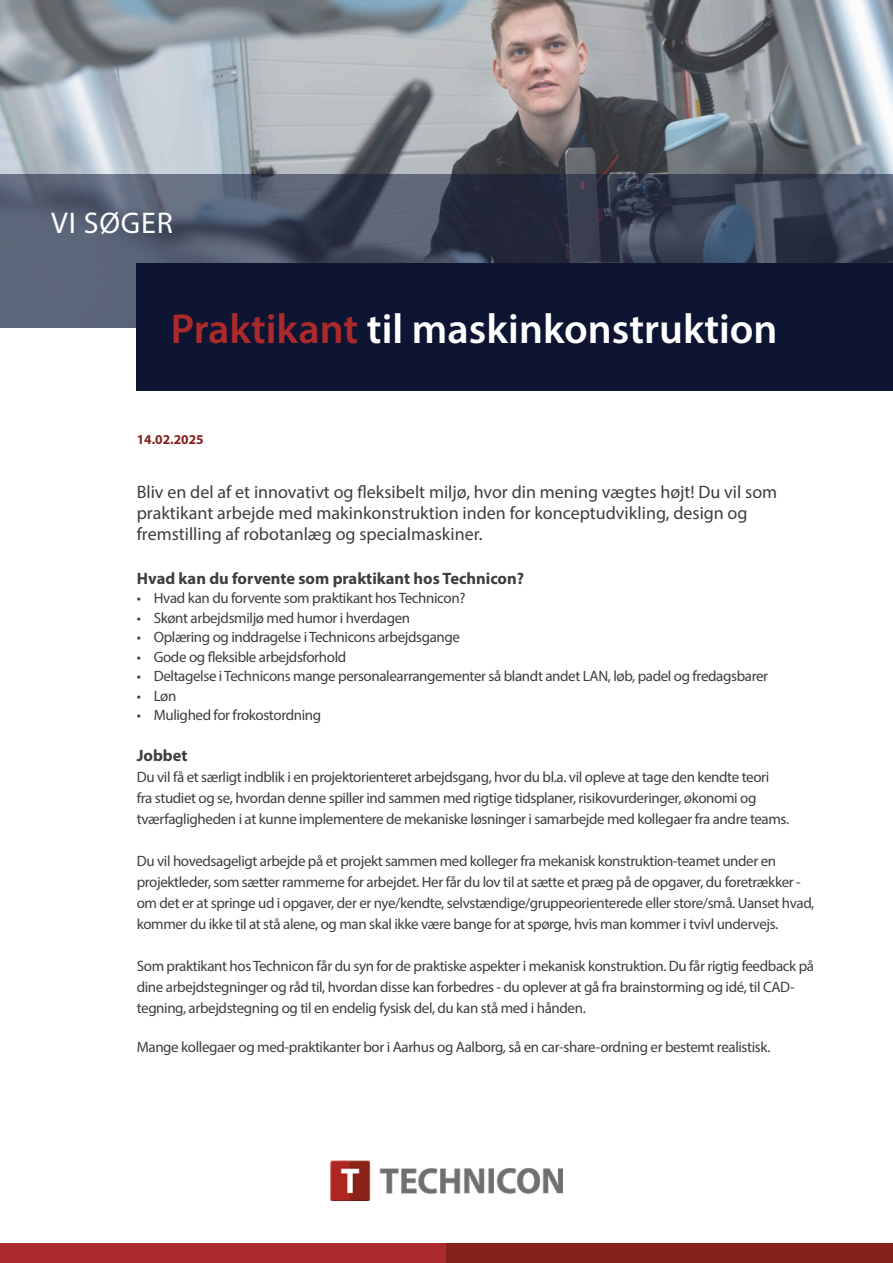
<style>
.page{position:relative;width:893px;height:1263px;background:#fff}
.page>*{position:absolute;margin:0;border:0;box-sizing:border-box;transform-origin:0 0}
.t1{font:600 42px "Myriad Pro";color:#fff}
.t2{font:30px "Myriad Pro";letter-spacing:.03em;color:#fff}
.Teaser{font:18px/21px "Myriad Pro";color:#3e3e3f}
.Rubrik{font:700 16.5px "Myriad Pro";color:#3e3e3f}
.Brød{font:15px/21px "Myriad Pro";letter-spacing:-.025em;color:#3e3e3f}
.t3{font:700 13.5px "Myriad Pro";color:#86201c}
.s1{color:#ac2a2b}
</style>
<div class="page">
<img style="left:0;top:0;width:893px;height:174px">
<div style="left:0;top:1244px;width:446px;height:19px;background:#ac2a2b"></div>
<div style="left:446px;top:1244px;width:447px;height:19px;background:#86201c"></div>
<img style="left:330px;top:1161px;width:233px;height:39px">
<svg style="left:0;top:174px;width:893px;height:153px;background:#454d60"></svg>
<div style="left:137px;top:264px;width:756px;height:127px;background:#0d1533"></div>
<p class="t2" style="left:51px;top:205px;width:123px">VI SØGER</p>
<p class="t1" style="left:171px;top:302px;width:608px"><span class="s1">Praktikant</span> til maskinkonstruktion</p>
<p class="t3" style="left:137px;top:430px;width:68px">14.02.2025</p>
<p class="Teaser" style="left:137px;top:481px;width:642px">Bliv en del af et innovativt og fleksibelt miljø, hvor din mening vægtes højt! Du vil som praktikant arbejde med makinkonstruktion inden for konceptudvikling, design og fremstilling af robotanlæg og specialmaskiner.</p>
<p class="Rubrik" style="left:137px;top:567px;width:389px">Hvad kan du forvente som praktikant hos Technicon?</p>
<p class="Brød" style="left:137px;top:587px;width:330px">• Hvad kan du forvente som praktikant hos Technicon?</p>
<p class="Brød" style="left:137px;top:607px;width:275px">• Skønt arbejdsmiljø med humor i hverdagen</p>
<p class="Brød" style="left:137px;top:626px;width:325px">• Oplæring og inddragelse i Technicons arbejdsgange</p>
<p class="Brød" style="left:137px;top:646px;width:211px">• Gode og fleksible arbejdsforhold</p>
<p class="Brød" style="left:137px;top:665px;width:633px">• Deltagelse i Technicons mange personalearrangementer så blandt andet LAN, løb, padel og fredagsbarer</p>
<p class="Brød" style="left:137px;top:685px;width:41px">• Løn</p>
<p class="Brød" style="left:137px;top:704px;width:186px">• Mulighed for frokostordning</p>
<p class="Rubrik" style="left:137px;top:744px;width:52px">Jobbet</p>
<p class="Brød" style="left:137px;top:766px;width:654px">Du vil få et særligt indblik i en projektorienteret arbejdsgang, hvor du bl.a. vil opleve at tage den kendte teori<br>fra studiet og se, hvordan denne spiller ind sammen med rigtige tidsplaner, risikovurderinger, økonomi og tværfagligheden i at kunne implementere de mekaniske løsninger i samarbejde med kollegaer fra andre teams.</p>
<p class="Brød" style="left:137px;top:850px;width:679px">Du vil hovedsageligt arbejde på et projekt sammen med kolleger fra mekanisk konstruktion-teamet under en projektleder, som sætter rammerne for arbejdet. Her får du lov til at sætte et præg på de opgaver, du foretrækker - om det er at springe ud i opgaver, der er nye/kendte, selvstændige/gruppeorienterede eller store/små. Uanset hvad, kommer du ikke til at stå alene, og man skal ikke være bange for at spørge, hvis man kommer i tvivl undervejs.</p>
<p class="Brød" style="left:137px;top:955px;width:679px">Som praktikant hos Technicon får du syn for de praktiske aspekter i mekanisk konstruktion. Du får rigtig feedback på dine arbejdstegninger og råd til, hvordan disse kan forbedres - du oplever at gå fra brainstorming og idé, til CAD&shy;tegning, arbejdstegning og til en endelig fysisk del, du kan stå med i hånden.</p>
<p class="Brød" style="left:137px;top:1036px;width:635px">Mange kollegaer og med-praktikanter bor i Aarhus og Aalborg, så en car-share-ordning er bestemt realistisk.</p>
</div>
